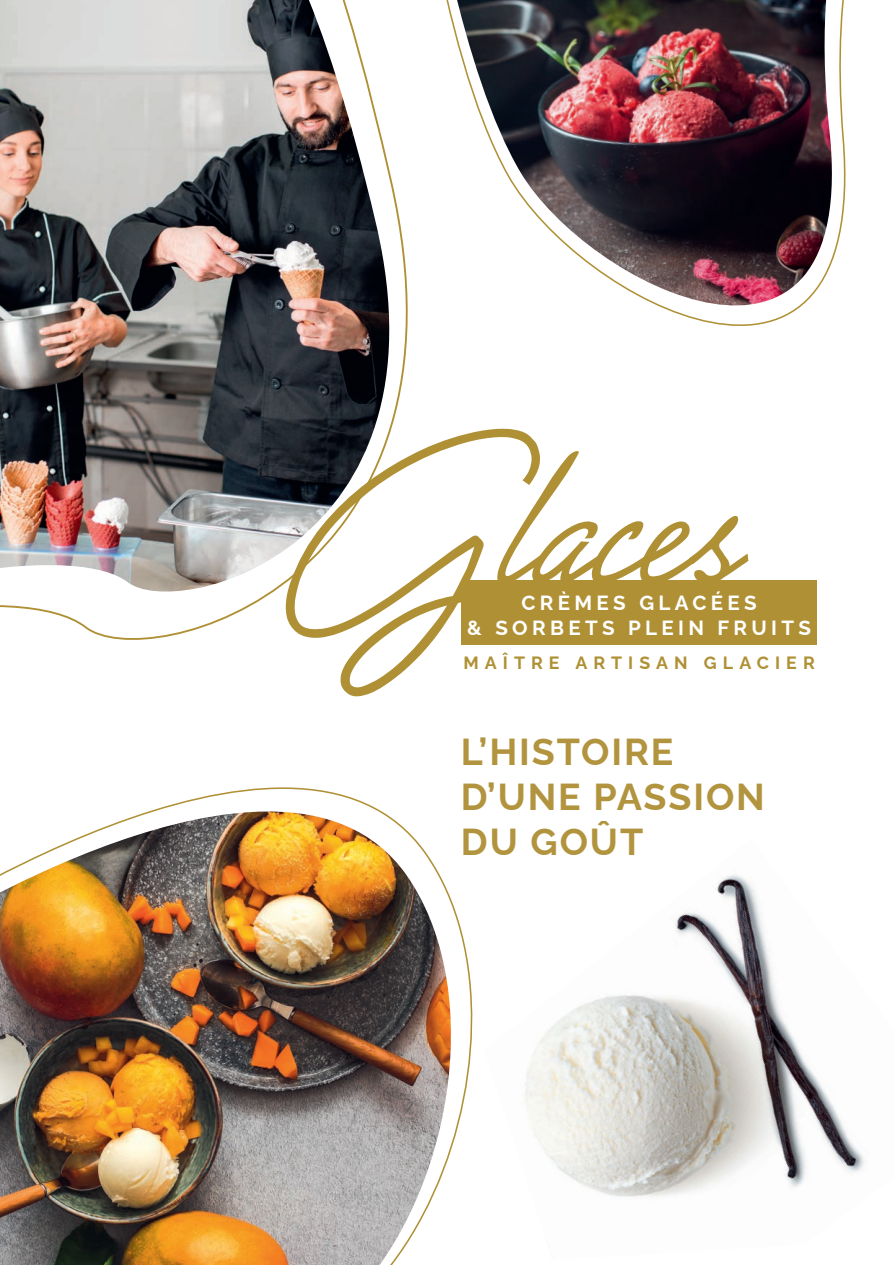
<style>
.page{position:relative;width:895px;height:1265px;background:#fff}
.page>*{position:absolute;margin:0;border:0;box-sizing:border-box;transform-origin:0 0}
.t1{font:700 37.5px/45px "Raleway";letter-spacing:.05em;color:#b2943f}
.t2{font:700 20.55px/24.6px "Raleway";letter-spacing:.21em;color:#fff;text-align:center}
.t3{font:700 17.7px "Raleway";letter-spacing:.34em;color:#af9035}
</style>
<div class="page">
<img style="left:558px;top:874px;width:306px;height:324px">
<svg style="left:150px;top:795px;width:408px;height:373px"></svg>
<img style="left:0;top:811px;width:482px;height:453px">
<img style="left:0;top:0;width:408px;height:795px">
<svg style="left:285px;top:428px;width:463px;height:268px"></svg>
<div style="left:461px;top:580px;width:355px;height:65px;background:#af9035"></div>
<img style="left:408px;top:0;width:438px;height:457px">
<p class="t2" style="left:467px;top:588px;width:345px">CRÈMES GLACÉES<br>&amp; SORBETS PLEIN FRUITS</p>
<p class="t3" style="left:463px;top:648px;width:353px">MAÎTRE ARTISAN GLACIER</p>
<h1 class="t1" style="left:461px;top:725px;width:305px">L’HISTOIRE<br>D’UNE PASSION<br>DU GOÛT</h1>
</div>
